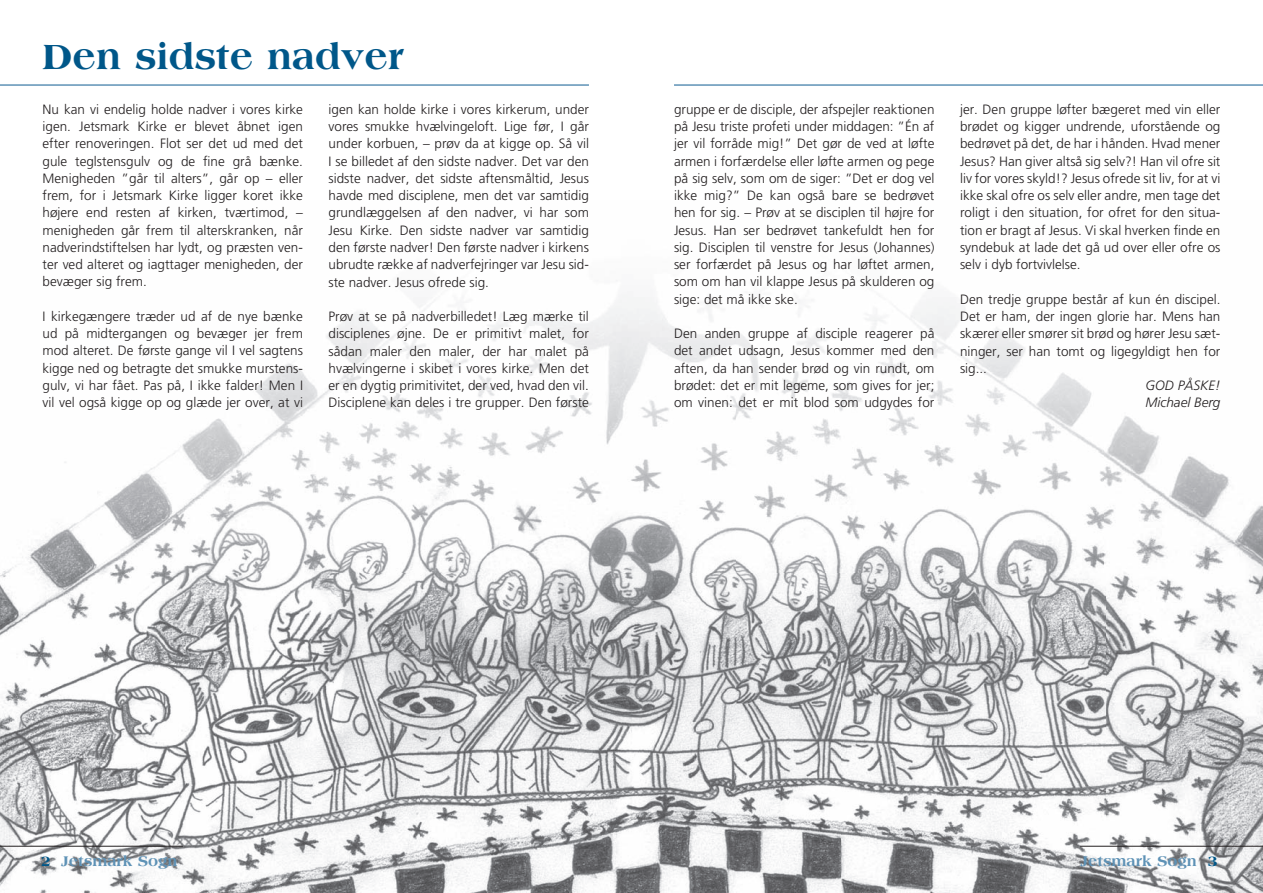
<style>
.page{position:relative;width:1263px;height:893px;background:#fff}
.page>*{position:absolute;margin:0;border:0;box-sizing:border-box;transform-origin:0 0}
.t1{font:800 37.5px "Americana";color:#005789}
.t2{font:800 15px "Americana";color:#5e92b6}
.t3{font:300 13.5px/17.2px "Frutiger";color:#231f20;text-align:justify}
.t4{font:italic 300 13.5px/17.2px "Frutiger";color:#231f20}
.s1{color:#005789}
</style>
<div class="page">
<img style="left:0;top:295px;width:1263px;height:598px">
<hr style="left:0;top:846px;width:183px;height:1px;background:#231f20">
<hr style="left:0;top:84px;width:589px;height:2px;background:#5e92b6">
<hr style="left:1080px;top:846px;width:183px;height:1px;background:#231f20">
<hr style="left:674px;top:84px;width:589px;height:2px;background:#5e92b6">
<h1 class="t1" style="left:43px;top:34px;width:363px">Den sidste nadver</h1>
<p class="t3" style="left:43px;top:101px;width:262px">Nu kan vi endelig holde nadver i vores kirke igen. Jetsmark Kirke er blevet åbnet igen efter renoveringen. Flot ser det ud med det gule teglstensgulv og de fine grå bænke.<br>Menigheden ”går til alters”, går op – eller frem, for i Jetsmark Kirke ligger koret ikke højere end resten af kirken, tværtimod, – menigheden går frem til alterskranken, når nadverindstiftelsen har lydt, og præsten ven&shy;ter ved alteret og iagttager menigheden, der bevæger sig frem.</p>
<p class="t3" style="left:43px;top:308px;width:262px">I kirkegængere træder ud af de nye bænke ud på midtergangen og bevæger jer frem mod alteret. De første gange vil I vel sagtens kigge ned og betragte det smukke murstens&shy;gulv, vi har fået. Pas på, I ikke falder! Men I vil vel også kigge op og glæde jer over, at vi</p>
<p class="t3" style="left:328px;top:101px;width:262px">igen kan holde kirke i vores kirkerum, under vores smukke hvælvingeloft. Lige før, I går under korbuen, – prøv da at kigge op. Så vil I se billedet af den sidste nadver. Det var den sidste nadver, det sidste aftensmåltid, Jesus havde med disciplene, men det var samtidig grundlæggelsen af den nadver, vi har som Jesu Kirke. Den sidste nadver var samtidig den første nadver! Den første nadver i kirkens ubrudte række af nadverfejringer var Jesu sid&shy;ste nadver. Jesus ofrede sig.</p>
<p class="t3" style="left:328px;top:308px;width:262px">Prøv at se på nadverbilledet! Læg mærke til disciplenes øjne. De er primitivt malet, for sådan maler den maler, der har malet på hvælvingerne i skibet i vores kirke. Men det er en dygtig primitivitet, der ved, hvad den vil.<br>Disciplene kan deles i tre grupper. Den første</p>
<p class="t3" style="left:674px;top:101px;width:262px">gruppe er de disciple, der afspejler reaktionen på Jesu triste profeti under middagen: ”Én af jer vil forråde mig!” Det gør de ved at løfte armen i forfærdelse eller løfte armen og pege på sig selv, som om de siger: ”Det er dog vel ikke mig?” De kan også bare se bedrøvet hen for sig. – Prøv at se disciplen til højre for Jesus. Han ser bedrøvet tankefuldt hen for sig. Disciplen til venstre for Jesus (Johannes) ser forfærdet på Jesus og har løftet armen, som om han vil klappe Jesus på skulderen og sige: det må ikke ske.</p>
<p class="t3" style="left:674px;top:325px;width:262px">Den anden gruppe af disciple reagerer på det andet udsagn, Jesus kommer med den aften, da han sender brød og vin rundt, om brødet: det er mit legeme, som gives for jer; om vinen: det er mit blod som udgydes for</p>
<p class="t3" style="left:960px;top:101px;width:262px">jer. Den gruppe løfter bægeret med vin eller brødet og kigger undrende, uforstående og bedrøvet på det, de har i hånden. Hvad mener Jesus? Han giver altså sig selv?! Han vil ofre sit liv for vores skyld!? Jesus ofrede sit liv, for at vi ikke skal ofre os selv eller andre, men tage det roligt i den situation, for ofret for den situa&shy;tion er bragt af Jesus. Vi skal hverken finde en syndebuk at lade det gå ud over eller ofre os selv i dyb fortvivlelse.</p>
<p class="t3" style="left:960px;top:290px;width:262px">Den tredje gruppe består af kun én discipel.<br>Det er ham, der ingen glorie har. Mens han skærer eller smører sit brød og hører Jesu sæt&shy;ninger, ser han tomt og ligegyldigt hen for sig...</p>
<p class="t4" style="left:1145px;top:377px;width:77px">GOD PÅSKE!<br>Michael Berg</p>
<p class="t2" style="left:41px;top:852px;width:138px"><span class="s1">2</span> Jetsmark Sogn</p>
<p class="t2" style="left:1080px;top:852px;width:139px">Jetsmark Sogn <span class="s1">3</span></p>
</div>
